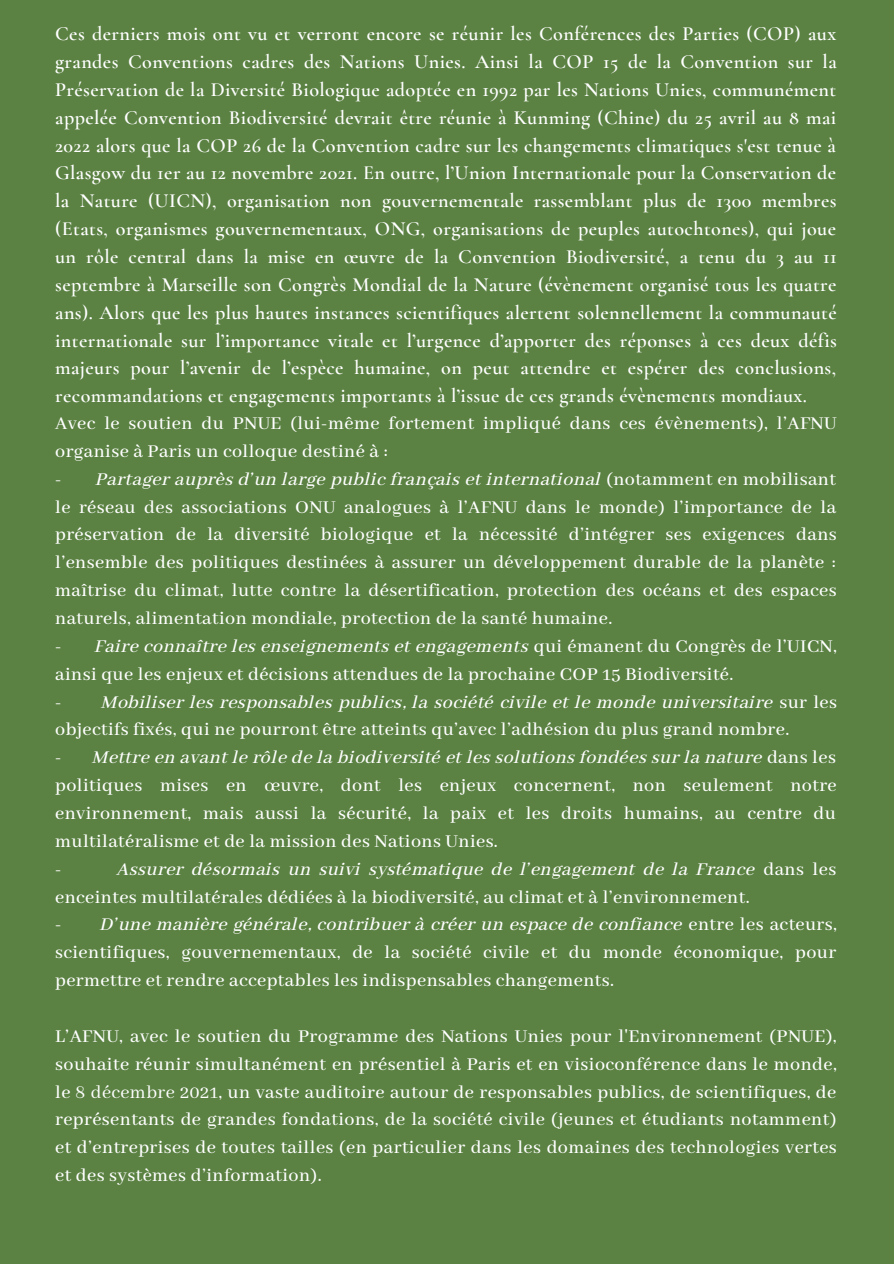
<style>
.page{position:relative;width:894px;height:1264px;background:#fff}
.page>*{position:absolute;margin:0;border:0;box-sizing:border-box;transform-origin:0 0}
.t1{font:500 20.1px/27.9px "Abhaya Libre";letter-spacing:.02em;color:#fff}
.t2{font:600 20.1px/27.9px "Cormorant Garamond";letter-spacing:.02em;color:#fff;text-align:justify}
.t3{font:20.1px "CA Generated";letter-spacing:.02em;color:#fff}
.s1{font-family:"Abhaya Libre";font-weight:500}
.s2{font-weight:400}
</style>
<div class="page">
<div style="left:0;top:0;width:893px;height:1263px;background:#5b8243"></div>
<p class="t2" style="left:55px;top:20px;width:783px">Ces derniers mois ont vu et verront encore se réunir les Conférences des Parties (COP) aux grandes Conventions cadres des Nations Unies. Ainsi la COP 15 de la Convention sur la Préservation de la Diversité Biologique adoptée en 1992 par les Nations Unies, communément appelée Convention Biodiversité devrait être réunie à Kunming (Chine) du 25 avril au 8 mai 2022 alors que la COP 26 de la Convention cadre sur les changements climatiques s'est tenue à Glasgow du 1er au 12 novembre 2021. En outre, l’Union Internationale pour la Conservation de la Nature (UICN), organisation non gouvernementale rassemblant plus de 1300 membres (Etats, organismes gouvernementaux, ONG, organisations de peuples autochtones), qui joue un rôle central dans la mise en œuvre de la Convention Biodiversité, a tenu du 3 au 11 septembre à Marseille son Congrès Mondial de la Nature (évènement organisé tous les quatre ans). Alors que les plus hautes instances scientifiques alertent solennellement la communauté internationale sur l’importance vitale et l’urgence d’apporter des réponses à ces deux défis majeurs pour l’avenir de l’espèce humaine, on peut attendre et espérer des conclusions, recommandations et engagements importants à l’issue de ces grands évènements mondiaux.</p>
<p class="t1" style="left:55px;top:410px;width:782px">Avec le soutien du PNUE (lui-même fortement impliqué dans ces évènements), l’AFNU organise à Paris un colloque destiné à :</p>
<p class="t3" style="left:55px;top:468px;width:782px"><span class="s1">-</span> Partager auprès d’un large public français et international <span class="s1">(notamment en mobilisant</span></p>
<p class="t1" style="left:55px;top:493px;width:783px;text-align:justify">le réseau des associations ONU analogues à l’AFNU dans le monde) l’importance de la préservation de la diversité biologique et la nécessité d’intégrer ses exigences dans l’ensemble des politiques destinées à assurer un développement durable de la planète : maîtrise du climat, lutte contre la désertification, protection des océans et des espaces naturels, alimentation mondiale, protection de la santé humaine.</p>
<p class="t3" style="left:55px;top:635px;width:783px"><span class="s1">-</span> Faire connaître les enseignements et engagements <span class="s1">qui émanent du Congrès de l’UICN,</span></p>
<p class="t1" style="left:55px;top:660px;width:679px">ainsi que les enjeux et décisions attendues de la prochaine COP 15 Biodiversité.</p>
<p class="t3" style="left:55px;top:690px;width:783px"><span class="s1">-</span> Mobiliser les responsables publics, la société civile et le monde universitaire <span class="s1">sur les</span></p>
<p class="t1" style="left:55px;top:716px;width:735px">objectifs fixés, qui ne pourront être atteints qu’avec l’adhésion du plus grand nombre.</p>
<p class="t3" style="left:55px;top:746px;width:782px"><span class="s1">-</span> Mettre en avant le rôle de la biodiversité et les solutions fondées sur la nature <span class="s1">dans les</span></p>
<p class="t1" style="left:55px;top:772px;width:782px">politiques mises en œuvre, dont les enjeux concernent, non seulement notre environnement, mais aussi la sécurité, la paix et les droits humains, au centre du multilatéralisme et de la mission des Nations Unies.<br>-</p>
<p class="t3" style="left:117px;top:857px;width:720px">Assurer désormais un suivi systématique de l’engagement de la France <span class="s1">dans les</span></p>
<p class="t1" style="left:55px;top:883px;width:695px">enceintes multilatérales dédiées à la biodiversité, au climat et à l’environnement.</p>
<p class="t3" style="left:55px;top:913px;width:783px"><span class="s1">-</span> D’une manière générale, contribuer à créer un espace de confiance <span class="s1">entre les acteurs,</span></p>
<p class="t1" style="left:55px;top:939px;width:782px">scientifiques, gouvernementaux, de la société civile et du monde économique, pour permettre et rendre acceptables les indispensables changements.</p>
<p class="t1" style="left:55px;top:1022px;width:783px;text-align:justify">L’AFNU, avec le soutien du Programme des Nations Unies pour l'Environnement (PNUE), souhaite réunir simultanément en présentiel à Paris et en visioconférence dans le monde, le <span class="s2">8 décembre 2021</span>, un vaste auditoire autour de responsables publics, de scientifiques, de représentants de grandes fondations, de la société civile (jeunes et étudiants notamment) et d’entreprises de toutes tailles (en particulier dans les domaines des technologies vertes et des systèmes d’information).</p>
</div>
